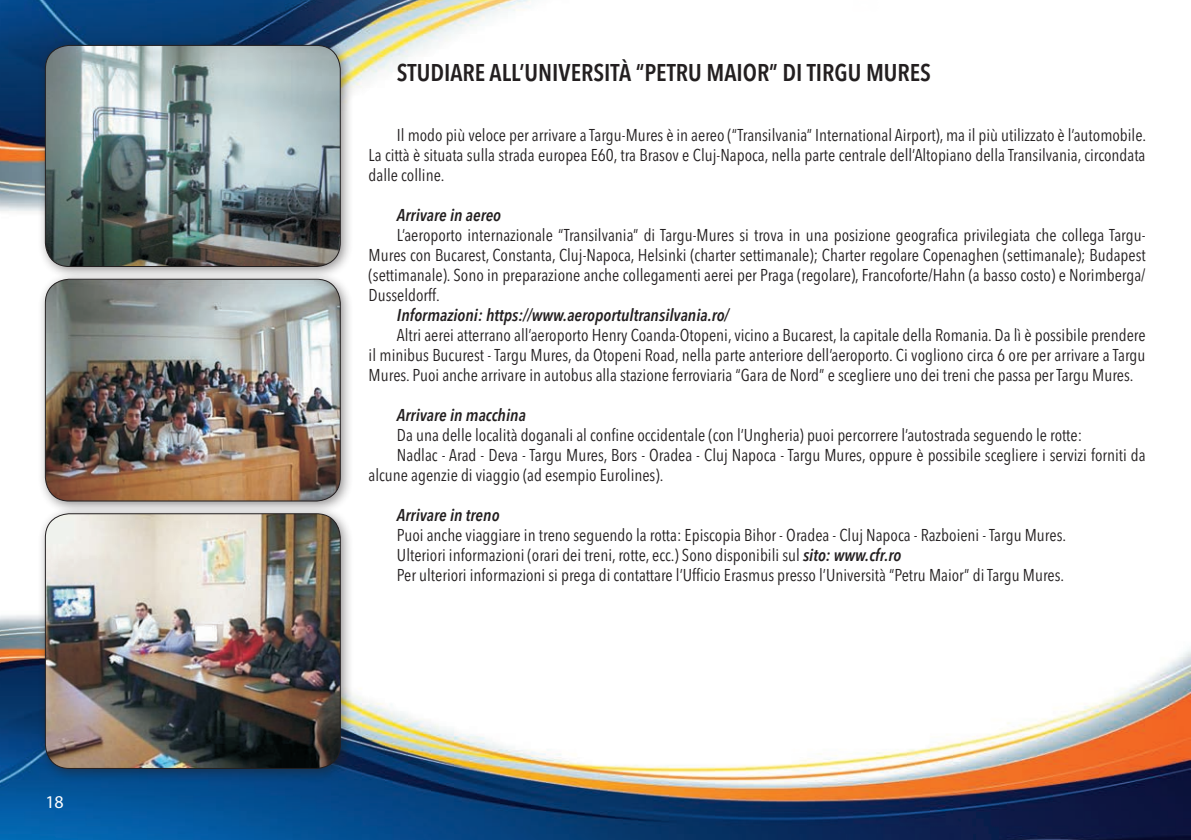
<style>
.page{position:relative;width:1191px;height:840px;background:#fff}
.page>*{position:absolute;margin:0;border:0;box-sizing:border-box;transform-origin:0 0}
.t1{font:600 condensed 24px "Avenir Next LT Pro";color:#231f20}
.t2{font:18px "Myriad Pro";color:#fff}
.t3{font:condensed 17px/20px "Avenir Next LT Pro";color:#231f20;text-align:justify}
.t4{font:italic 600 condensed 17px "Avenir Next LT Pro";color:#231f20}
.s1{font-weight:600;font-style:italic}
</style>
<div class="page">
<img style="left:0;top:0;width:1191px;height:839px">
<div style="left:37px;top:37px;width:317px;height:243px;background:#231f20;opacity:.5"></div>
<img style="left:45px;top:45px;width:295px;height:221px">
<div style="left:45px;top:45px;width:295px;height:221px;border:1px solid #231f20;border-radius:24px"></div>
<div style="left:37px;top:271px;width:317px;height:244px;background:#231f20;opacity:.5"></div>
<img style="left:45px;top:279px;width:295px;height:221px">
<div style="left:45px;top:279px;width:295px;height:222px;border:1px solid #231f20;border-radius:24px"></div>
<div style="left:37px;top:505px;width:317px;height:276px;background:#231f20;opacity:.5"></div>
<img style="left:45px;top:513px;width:295px;height:255px">
<div style="left:45px;top:513px;width:295px;height:255px;border:1px solid #231f20;border-radius:24px"></div>
<p class="t2" style="left:45px;top:790px;width:20px">18</p>
<h1 class="t1" style="left:397px;top:57px;width:535px">STUDIARE ALL’UNIVERSITÀ “PETRU MAIOR” DI TIRGU MURES</h1>
<p class="t3" style="left:369px;top:124px;width:779px;text-indent:28px">Il modo più veloce per arrivare a Targu-Mures è in aereo (“Transilvania” International Airport), ma il più utilizzato è l’automobile.<br>La città è situata sulla strada europea E60, tra Brasov e Cluj-Napoca, nella parte centrale dell’Altopiano della Transilvania, circondata dalle colline.</p>
<p class="t4" style="left:397px;top:204px;width:106px">Arrivare in aereo</p>
<p class="t3" style="left:369px;top:224px;width:778px;text-indent:28px">L’aeroporto internazionale “Transilvania” di Targu-Mures si trova in una posizione geografica privilegiata che collega Targu-Mures con Bucarest, Constanta, Cluj-Napoca, Helsinki (charter settimanale); Charter regolare Copenaghen (settimanale); Budapest (settimanale). Sono in preparazione anche collegamenti aerei per Praga (regolare), Francoforte/Hahn (a basso costo) e Norimberga/ Dusseldorff.</p>
<p class="t4" style="left:397px;top:304px;width:333px">Informazioni: https://www.aeroportultransilvania.ro/</p>
<p class="t3" style="left:369px;top:324px;width:778px;text-indent:28px">Altri aerei atterrano all’aeroporto Henry Coanda-Otopeni, vicino a Bucarest, la capitale della Romania. Da lì è possibile prendere il minibus Bucurest - Targu Mures, da Otopeni Road, nella parte anteriore dell’aeroporto. Ci vogliono circa 6 ore per arrivare a Targu Mures. Puoi anche arrivare in autobus alla stazione ferroviaria “Gara de Nord” e scegliere uno dei treni che passa per Targu Mures.</p>
<p class="t4" style="left:397px;top:404px;width:130px">Arrivare in macchina</p>
<p class="t3" style="left:397px;top:424px;width:686px">Da una delle località doganali al confine occidentale (con l’Ungheria) puoi percorrere l’autostrada seguendo le rotte:</p>
<p class="t3" style="left:397px;top:444px;width:750px">Nadlac - Arad - Deva - Targu Mures, Bors - Oradea - Cluj Napoca - Targu Mures, oppure è possibile scegliere i servizi forniti da</p>
<p class="t3" style="left:369px;top:464px;width:296px">alcune agenzie di viaggio (ad esempio Eurolines).</p>
<p class="t4" style="left:397px;top:504px;width:104px">Arrivare in treno</p>
<p class="t3" style="left:397px;top:524px;width:670px;text-align:left">Puoi anche viaggiare in treno seguendo la rotta: Episcopia Bihor - Oradea - Cluj Napoca - Razboieni - Targu Mures.<br>Ulteriori informazioni (orari dei treni, rotte, ecc.) Sono disponibili sul <span class="s1">sito: www.cfr.ro<br></span>Per ulteriori informazioni si prega di contattare l’Ufficio Erasmus presso l’Università “Petru Maior” di Targu Mures.</p>
</div>
